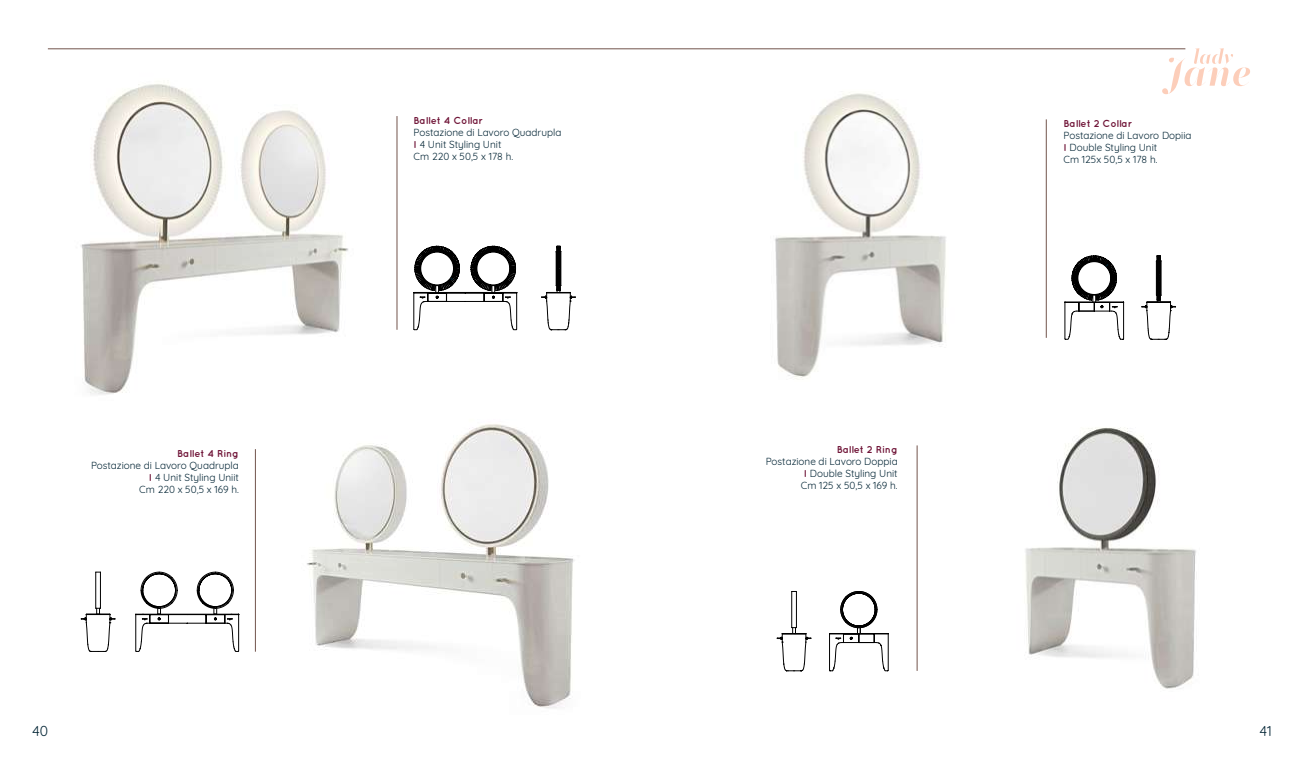
<style>
.page{position:relative;width:1304px;height:766px;background:#fff}
.page>*{position:absolute;margin:0;border:0;box-sizing:border-box;transform-origin:0 0}
.t1{font:14px "Quicksand";color:#002333}
.t2{font:10px/12px "Quicksand";color:#002333}
.t3{font:700 10px "Quicksand";color:#701538}
.s1{font-weight:700;color:#701538}
</style>
<div class="page">
<img style="left:307px;top:424px;width:268px;height:284px">
<img style="left:1025px;top:427px;width:172px;height:262px">
<img style="left:775px;top:93px;width:171px;height:287px">
<svg style="left:413px;top:246px;width:105px;height:84px"></svg>
<svg style="left:541px;top:246px;width:35px;height:84px"></svg>
<svg style="left:135px;top:572px;width:105px;height:80px"></svg>
<svg style="left:81px;top:571px;width:34px;height:81px"></svg>
<svg style="left:1141px;top:256px;width:35px;height:84px"></svg>
<svg style="left:1065px;top:256px;width:59px;height:84px"></svg>
<svg style="left:829px;top:591px;width:60px;height:80px"></svg>
<svg style="left:777px;top:591px;width:34px;height:80px"></svg>
<hr style="left:48px;top:49px;width:1137px;height:1px;background:#72544c">
<svg style="left:1162px;top:48px;width:88px;height:46px"></svg>
<hr style="left:397px;top:116px;width:1px;height:214px;background:#72544c">
<hr style="left:255px;top:449px;width:1px;height:202px;background:#72544c">
<hr style="left:1046px;top:119px;width:1px;height:219px;background:#72544c">
<hr style="left:917px;top:445px;width:1px;height:225px;background:#72544c">
<img style="left:47px;top:48px;width:347px;height:427px">
<p class="t3" style="left:177px;top:447px;width:63px">Ballet 4 Ring</p>
<p class="t2" style="left:91px;top:458px;width:149px;text-align:right">Postazione di Lavoro Quadrupla<br><span class="s1">I</span> 4 Unit Styling Uniit<br>Cm 220 x 50,5 x 169 h.</p>
<p class="t3" style="left:414px;top:114px;width:71px">Ballet 4 Collar</p>
<p class="t2" style="left:414px;top:125px;width:149px">Postazione di Lavoro Quadrupla<br><span class="s1">I</span> 4 Unit Styling Unit<br>Cm 220 x 50,5 x 178 h.</p>
<p class="t3" style="left:837px;top:444px;width:62px">Ballet 2 Ring</p>
<p class="t2" style="left:766px;top:454px;width:133px;text-align:right">Postazione di Lavoro Doppia<br><span class="s1">I</span> Double Styling Unit<br>Cm 125 x 50,5 x 169 h.</p>
<p class="t3" style="left:1063px;top:118px;width:70px">Ballet 2 Collar</p>
<p class="t2" style="left:1063px;top:129px;width:130px">Postazione di Lavoro Dopiia<br><span class="s1">I</span> Double Styling Unit<br>Cm 125x 50,5 x 178 h.</p>
<h1 class="t1" style="left:32px;top:720px;width:18px">40</h1>
<h1 class="t1" style="left:1259px;top:720px;width:14px">41</h1>
</div>
